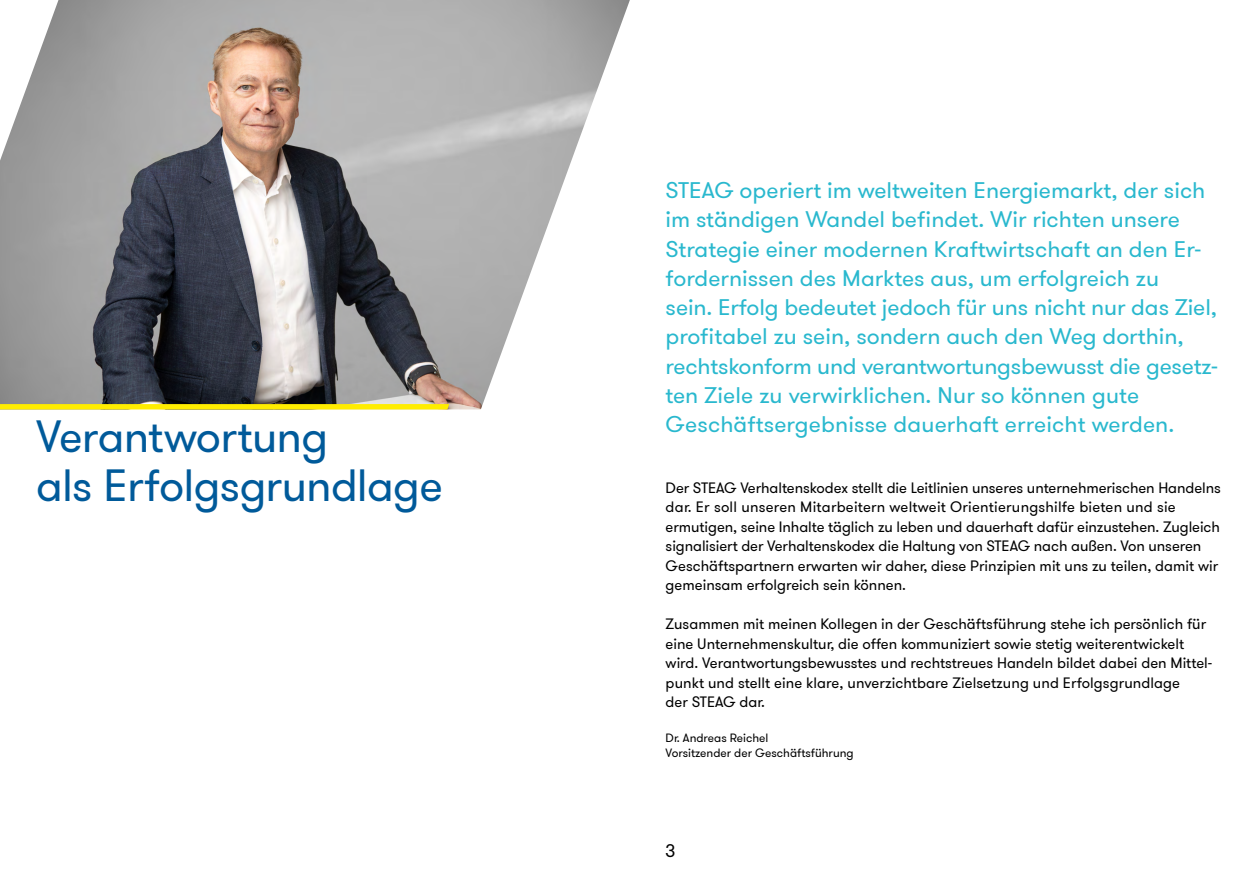
<style>
.page{position:relative;width:1259px;height:893px;background:#fff}
.page>*{position:absolute;margin:0;border:0;box-sizing:border-box;transform-origin:0 0}
.t1{font:45px "GT Walsheim Pro";letter-spacing:-.015em;color:#005a9a}
.Anleser_12_Pt{font:22.5px/29.2px "GT Walsheim Pro";color:#29b8ce}
.t2{font:18px "GT Walsheim Pro";color:#000}
.Fließtext_10_Pt{font:15px/19.5px "GT Walsheim Pro";color:#000}
.Fließtext_10_Pt-2{font:12px/15px "GT Walsheim Pro";color:#000}
</style>
<div class="page">
<img style="left:0;top:0;width:630px;height:409px">
<div style="left:0;top:404px;width:448px;height:5px;background:#ffed00"></div>
<p class="t1" style="left:36px;top:408px;width:293px">Verantwortung</p>
<p class="t1" style="left:36px;top:457px;width:408px">als Erfolgsgrundlage</p>
<p class="Anleser_12_Pt" style="left:665px;top:176px;width:554px">STEAG operiert im weltweiten Energiemarkt, der sich im ständigen Wandel befindet. Wir richten unsere Strategie einer modernen Kraftwirtschaft an den Er&shy;fordernissen des Marktes aus, um erfolgreich zu<br>sein. Erfolg bedeutet jedoch für uns nicht nur das Ziel, profitabel zu sein, sondern auch den Weg dorthin, rechtskonform und verantwortungsbewusst die gesetz&shy;ten Ziele zu verwirklichen. Nur so können gute Geschäftsergebnisse dauerhaft erreicht werden.</p>
<p class="Fließtext_10_Pt" style="left:665px;top:478px;width:557px">Der STEAG Verhaltenskodex stellt die Leitlinien unseres unternehmerischen Handelns dar. Er soll unseren Mitarbeitern weltweit Orientierungshilfe bieten und sie ermutigen, seine Inhalte täglich zu leben und dauerhaft dafür einzustehen. Zugleich signalisiert der Verhaltenskodex die Haltung von STEAG nach außen. Von unseren Geschäftspartnern erwarten wir daher, diese Prinzipien mit uns zu teilen, damit wir gemeinsam erfolgreich sein können.</p>
<p class="Fließtext_10_Pt" style="left:665px;top:615px;width:542px">Zusammen mit meinen Kollegen in der Geschäftsführung stehe ich persönlich für</p>
<p class="Fließtext_10_Pt" style="left:665px;top:634px;width:548px">eine Unternehmenskultur, die offen kommuniziert sowie stetig weiterentwickelt wird. Verantwortungsbewusstes und rechtstreues Handeln bildet dabei den Mittel&shy;punkt und stellt eine klare, unverzichtbare Zielsetzung und Erfolgsgrundlage<br>der STEAG dar.</p>
<p class="Fließtext_10_Pt-2" style="left:665px;top:730px;width:190px">Dr. Andreas Reichel<br>Vorsitzender der Geschäftsführung</p>
<p class="t2" style="left:665px;top:839px;width:12px">3</p>
</div>
